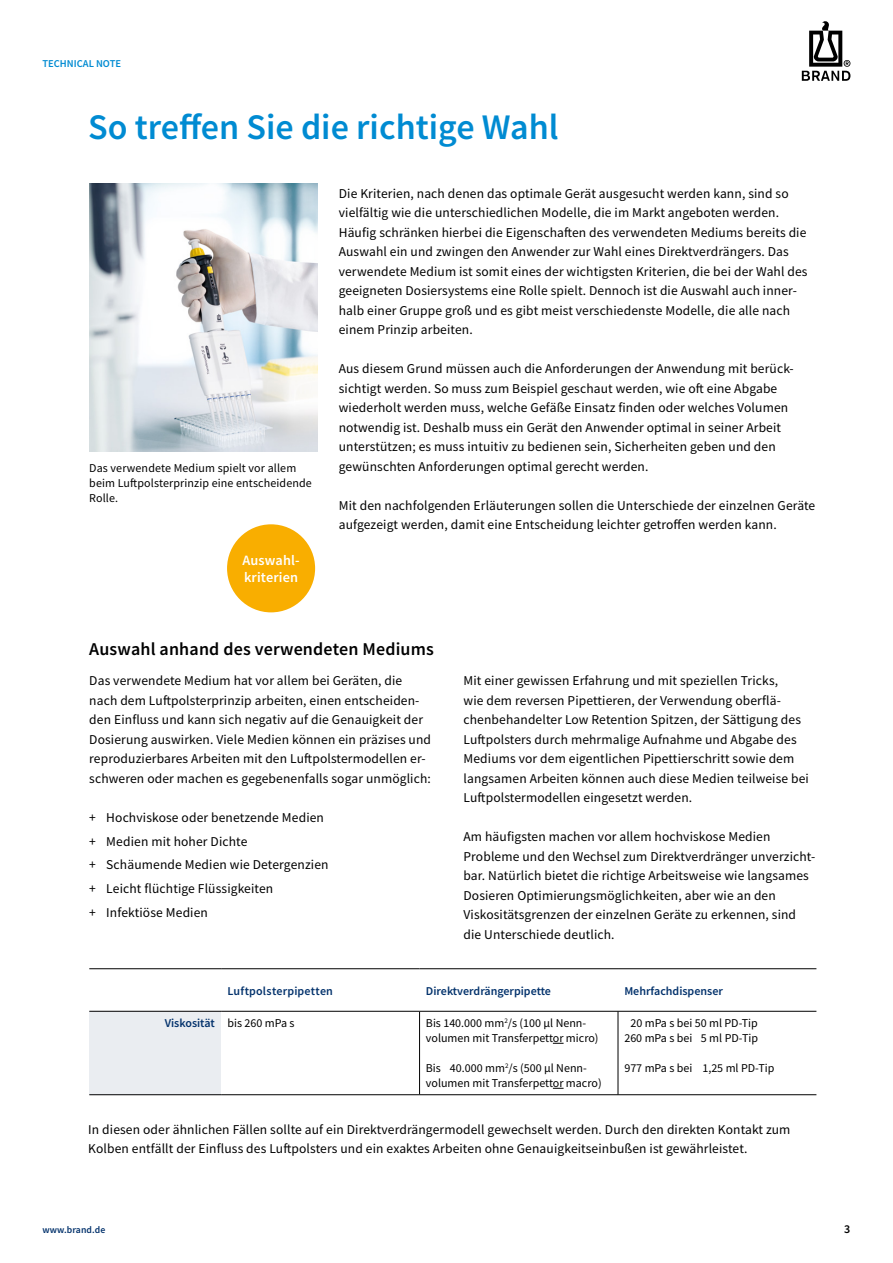
<style>
.page{position:relative;width:893px;height:1263px;background:#fff}
.page>*{position:absolute;margin:0;border:0;box-sizing:border-box;transform-origin:0 0}
.t1{font:600 36px "Source Sans Pro";color:#008bd2}
.t2{font:600 18px "Source Sans Pro";letter-spacing:.01em;color:#000}
.t3{font:600 14.25px/17.5px "Source Sans Pro";letter-spacing:.01em;color:#fff}
.t4{font:13.5px/19.5px "Source Sans Pro";letter-spacing:.01em;color:#000}
.t5{font:12px/15px "Source Sans Pro";color:#000}
.t6{font:600 12px "Source Sans Pro";color:#03326c}
.t7{font:600 12px "Source Sans Pro";color:#000}
.t8{font:600 10.5px "Source Sans Pro";color:#008bd2}
.t9{font:600 9.75px "Source Sans Pro";letter-spacing:.01em;color:#03326c}
.s1{font-weight:400;color:#000}
</style>
<div class="page">
<svg style="left:802px;top:21px;width:48px;height:60px"></svg>
<img style="left:89px;top:183px;width:228px;height:268px">
<div style="left:89px;top:1011px;width:132px;height:84px;background:#eaedf1"></div>
<hr style="left:89px;top:1094px;width:132px;height:1px;background:#000">
<hr style="left:221px;top:1094px;width:199px;height:1px;background:#000">
<hr style="left:420px;top:1094px;width:198px;height:1px;background:#000">
<hr style="left:618px;top:1094px;width:198px;height:1px;background:#000">
<hr style="left:89px;top:968px;width:132px;height:1px;background:#000">
<hr style="left:221px;top:968px;width:199px;height:1px;background:#000">
<hr style="left:420px;top:968px;width:198px;height:1px;background:#000">
<hr style="left:618px;top:968px;width:198px;height:1px;background:#000">
<hr style="left:89px;top:1011px;width:132px;height:1px;background:#000">
<hr style="left:221px;top:1011px;width:199px;height:1px;background:#000">
<hr style="left:420px;top:1011px;width:198px;height:1px;background:#000">
<hr style="left:618px;top:1011px;width:198px;height:1px;background:#000">
<hr style="left:419px;top:1011px;width:1px;height:83px;background:#000">
<hr style="left:618px;top:1011px;width:1px;height:83px;background:#000">
<div style="left:227px;top:524px;width:88px;height:88px;background:#f9ae00;border-radius:50%"></div>
<p class="t8" style="left:43px;top:57px;width:80px">TECHNICAL NOTE</p>
<h1 class="t1" style="left:88px;top:103px;width:472px">So treffen Sie die richtige Wahl</h1>
<p class="t5" style="left:89px;top:460px;width:224px">Das verwendete Medium spielt vor allem beim Luftpolsterprinzip eine entscheidende<br>Rolle.</p>
<p class="t3" style="left:242px;top:551px;width:59px">Auswahl&shy;kriterien</p>
<p class="t4" style="left:339px;top:183px;width:470px">Die Kriterien, nach denen das optimale Gerät ausgesucht werden kann, sind so vielfältig wie die unterschiedlichen Modelle, die im Markt angeboten werden.<br>Häufig schränken hierbei die Eigenschaften des verwendeten Mediums bereits die Auswahl ein und zwingen den Anwender zur Wahl eines Direktverdrängers. Das verwendete Medium ist somit eines der wichtigsten Kriterien, die bei der Wahl des geeigneten Dosiersystems eine Rolle spielt. Dennoch ist die Auswahl auch inner&shy;halb einer Gruppe groß und es gibt meist verschiedenste Modelle, die alle nach einem Prinzip arbeiten.</p>
<p class="t4" style="left:339px;top:359px;width:456px">Aus diesem Grund müssen auch die Anforderungen der Anwendung mit berück&shy;sichtigt werden. So muss zum Beispiel geschaut werden, wie oft eine Abgabe wiederholt werden muss, welche Gefäße Einsatz finden oder welches Volumen notwendig ist. Deshalb muss ein Gerät den Anwender optimal in seiner Arbeit unterstützen; es muss intuitiv zu bedienen sein, Sicherheiten geben und den gewünschten Anforderungen optimal gerecht werden.</p>
<p class="t4" style="left:339px;top:495px;width:478px">Mit den nachfolgenden Erläuterungen sollen die Unterschiede der einzelnen Geräte aufgezeigt werden, damit eine Entscheidung leichter getroffen werden kann.</p>
<h2 class="t2" style="left:89px;top:637px;width:346px">Auswahl anhand des verwendeten Mediums</h2>
<p class="t4" style="left:89px;top:671px;width:343px">Das verwendete Medium hat vor allem bei Geräten, die nach dem Luftpolsterprinzip arbeiten, einen entscheiden&shy;den Einfluss und kann sich negativ auf die Genauigkeit der Dosierung auswirken. Viele Medien können ein präzises und reproduzierbares Arbeiten mit den Luftpolstermodellen er&shy;schweren oder machen es gegebenenfalls sogar unmöglich:</p>
<p class="t4" style="left:89px;top:805px;width:241px;line-height:23.7px">+ Hochviskose oder benetzende Medien + Medien mit hoher Dichte<br>+ Schäumende Medien wie Detergenzien + Leicht flüchtige Flüssigkeiten<br>+ Infektiöse Medien</p>
<p class="t4" style="left:463px;top:671px;width:347px">Mit einer gewissen Erfahrung und mit speziellen Tricks,<br>wie dem reversen Pipettieren, der Verwendung oberflä&shy;chenbehandelter Low Retention Spitzen, der Sättigung des Luftpolsters durch mehrmalige Aufnahme und Abgabe des Mediums vor dem eigentlichen Pipettierschritt sowie dem langsamen Arbeiten können auch diese Medien teilweise bei Luftpolstermodellen eingesetzt werden.</p>
<p class="t4" style="left:463px;top:827px;width:353px">Am häufigsten machen vor allem hochviskose Medien Probleme und den Wechsel zum Direktverdränger unverzicht&shy;bar. Natürlich bietet die richtige Arbeitsweise wie langsames Dosieren Optimierungsmöglichkeiten, aber wie an den Viskositätsgrenzen der einzelnen Geräte zu erkennen, sind die Unterschiede deutlich.</p>
<p class="t6" style="left:227px;top:983px;width:107px">Luftpolsterpipetten</p>
<p class="t6" style="left:426px;top:983px;width:127px">Direktverdrängerpipette</p>
<p class="t6" style="left:624px;top:983px;width:100px">Mehrfachdispenser</p>
<p class="t6" style="left:165px;top:1015px;width:131px">Viskosität <span class="s1">bis 260 mPa s</span></p>
<p class="t5" style="left:426px;top:1015px;width:174px">Bis 140.000 mm<sup>2</sup>/s (100 µl Nenn&shy;volumen mit Transferpettor micro)</p>
<p class="t5" style="left:426px;top:1060px;width:177px">Bis 40.000 mm<sup>2</sup>/s (500 µl Nenn&shy;volumen mit Transferpettor macro)</p>
<p class="t5" style="left:624px;top:1015px;width:135px;text-align:center">20 mPa s bei 50 ml PD-Tip<br>260 mPa s bei 5 ml PD-Tip</p>
<p class="t5" style="left:624px;top:1060px;width:152px">977 mPa s bei 1,25 ml PD-Tip</p>
<p class="t4" style="left:88px;top:1119px;width:704px">In diesen oder ähnlichen Fällen sollte auf ein Direktverdrängermodell gewechselt werden. Durch den direkten Kontakt zum<br>Kolben entfällt der Einfluss des Luftpolsters und ein exaktes Arbeiten ohne Genauigkeitseinbußen ist gewährleistet.</p>
<p class="t9" style="left:43px;top:1223px;width:64px">www.brand.de</p>
<p class="t7" style="left:844px;top:1221px;width:8px">3</p>
</div>
